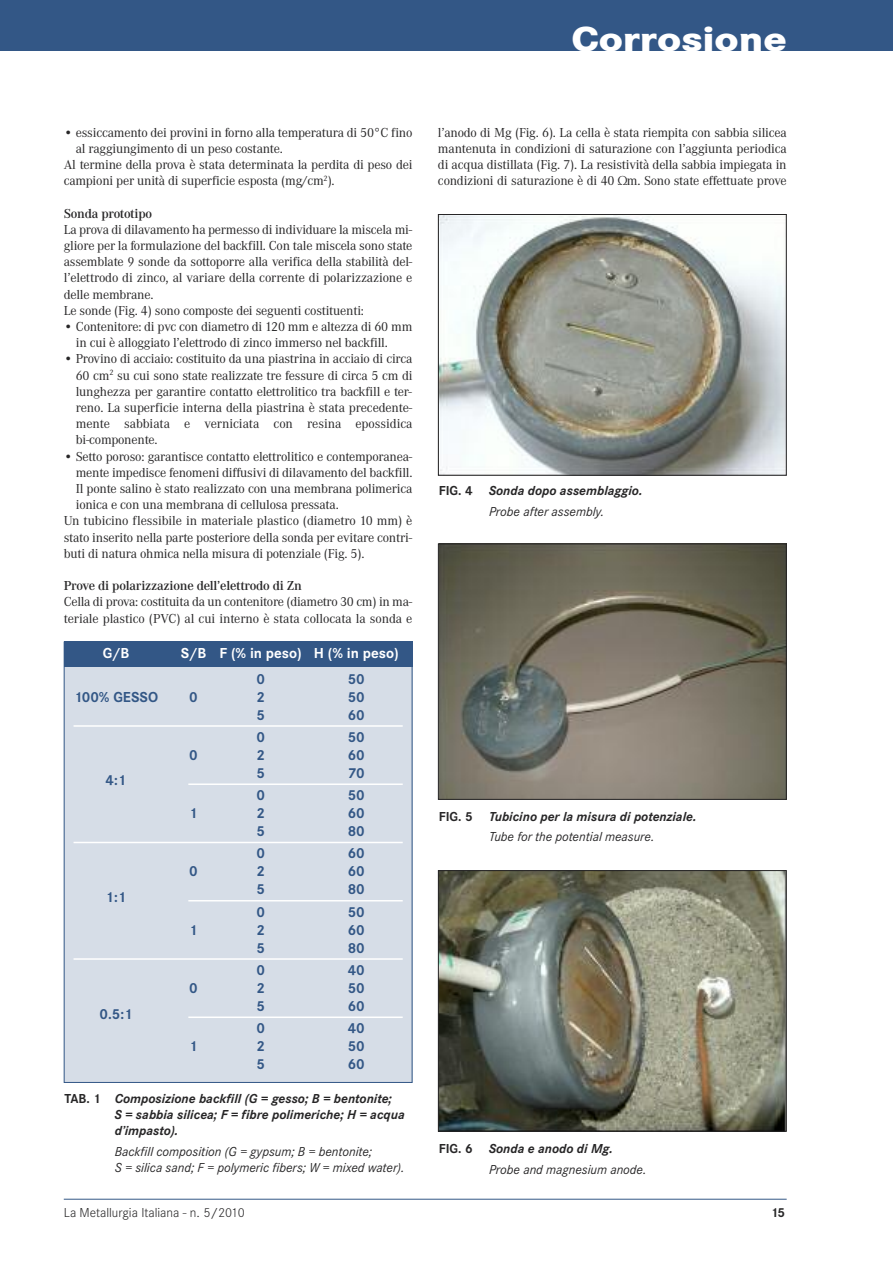
<style>
.page{position:relative;width:893px;height:1263px;background:#fff}
.page>*{position:absolute;margin:0;border:0;box-sizing:border-box;transform-origin:0 0}
.t1{font:800 36px "Corporate S";color:#fff;scale:1.14 1}
.t2{font:700 15px "Corporate S";color:#335786}
.t3{font:700 15px "Corporate S";color:#fff}
.t4{font:13.5px/16.2px "Corporate A";letter-spacing:-.015em;color:#272627}
.t5{font:italic 700 13.5px/16.2px "Corporate S";color:#272627}
.t6{font:italic 13.5px/16.2px "Corporate S";color:#272627}
.t7{font:600 13.5px "Corporate A";letter-spacing:-.015em;color:#272627}
.t8{font:300 13.5px "Corporate S";color:#272627}
.t9{font:700 13.5px "Corporate S";color:#272627}
.s1{font-style:normal}
.s2{font-weight:400}
.s3{font-weight:700;font-style:normal}
.s4{font-weight:700}
</style>
<div class="page">
<div style="left:64px;top:667px;width:348px;height:416px;background:#d6dde7"></div>
<div style="left:64px;top:642px;width:348px;height:25px;background:#335786"></div>
<div style="left:0;top:0;width:893px;height:51px;background:#335786"></div>
<hr style="left:64px;top:1199px;width:723px;height:1px;background:#335786">
<div style="left:64px;top:642px;width:348px;height:441px;border:1px solid #335786"></div>
<hr style="left:74px;top:725px;width:329px;height:2px;background:#fff">
<hr style="left:188px;top:783px;width:215px;height:2px;background:#fff">
<hr style="left:74px;top:842px;width:329px;height:1px;background:#fff">
<hr style="left:188px;top:900px;width:215px;height:1px;background:#fff">
<hr style="left:74px;top:958px;width:329px;height:2px;background:#fff">
<hr style="left:188px;top:1016px;width:215px;height:2px;background:#fff">
<img style="left:440px;top:216px;width:345px;height:258px">
<div style="left:438px;top:214px;width:349px;height:262px;border:1px solid #272627"></div>
<img style="left:440px;top:546px;width:345px;height:252px">
<div style="left:438px;top:544px;width:349px;height:256px;border:1px solid #272627"></div>
<img style="left:440px;top:872px;width:345px;height:258px">
<div style="left:438px;top:870px;width:349px;height:262px;border:1px solid #272627"></div>
<h1 class="t1" style="left:571px;top:18px;width:190px">Corrosione</h1>
<p class="t4" style="left:64px;top:124px;width:350px">• essiccamento dei provini in forno alla temperatura di 50°C fino</p>
<p class="t4" style="left:76px;top:140px;width:209px">al raggiungimento di un peso costante.</p>
<p class="t4" style="left:64px;top:156px;width:350px">Al termine della prova è stata determinata la perdita di peso dei</p>
<p class="t4" style="left:64px;top:172px;width:272px">campioni per unità di superficie esposta (mg/cm<sup>2</sup>).</p>
<p class="t7" style="left:64px;top:205px;width:90px">Sonda prototipo</p>
<p class="t4" style="left:64px;top:221px;width:350px">La prova di dilavamento ha permesso di individuare la miscela mi&shy;gliore per la formulazione del backfill. Con tale miscela sono state assemblate 9 sonde da sottoporre alla verifica della stabilità del&shy;l’elettrodo di zinco, al variare della corrente di polarizzazione e delle membrane.<br>Le sonde (Fig. 4) sono composte dei seguenti costituenti:</p>
<p class="t4" style="left:76px;top:318px;width:338px;text-indent:-12px">• Contenitore: di pvc con diametro di 120 mm e altezza di 60 mm in cui è alloggiato l’elettrodo di zinco immerso nel backfill.</p>
<p class="t4" style="left:76px;top:351px;width:338px;text-align:justify;text-indent:-12px">• Provino di acciaio: costituito da una piastrina in acciaio di circa 60 cm<sup>2</sup> su cui sono state realizzate tre fessure di circa 5 cm di lunghezza per garantire contatto elettrolitico tra backfill e ter&shy;reno. La superficie interna della piastrina è stata precedente&shy;mente sabbiata e verniciata con resina epossidica bi-componente.</p>
<p class="t4" style="left:64px;top:448px;width:350px">• Setto poroso: garantisce contatto elettrolitico e contemporanea-</p>
<p class="t4" style="left:76px;top:464px;width:338px">mente impedisce fenomeni diffusivi di dilavamento del backfill.</p>
<p class="t4" style="left:76px;top:480px;width:338px">Il ponte salino è stato realizzato con una membrana polimerica</p>
<p class="t4" style="left:76px;top:496px;width:264px">ionica e con una membrana di cellulosa pressata.</p>
<p class="t4" style="left:64px;top:513px;width:350px">Un tubicino flessibile in materiale plastico (diametro 10 mm) è</p>
<p class="t4" style="left:64px;top:529px;width:350px">stato inserito nella parte posteriore della sonda per evitare contri-</p>
<p class="t4" style="left:64px;top:545px;width:302px">buti di natura ohmica nella misura di potenziale (Fig. 5).</p>
<p class="t7" style="left:64px;top:578px;width:240px">Prove di polarizzazione dell’elettrodo di Zn</p>
<p class="t4" style="left:64px;top:594px;width:350px">Cella di prova: costituita da un contenitore (diametro 30 cm) in ma&shy;teriale plastico (PVC) al cui interno è stata collocata la sonda e</p>
<p class="t3" style="left:103px;top:644px;width:28px">G/B</p>
<p class="t3" style="left:181px;top:644px;width:219px">S/B F (% in peso) H (% in peso)</p>
<p class="t2" style="left:256px;top:670px;width:10px">0</p>
<p class="t2" style="left:348px;top:670px;width:19px">50</p>
<p class="t2" style="left:74px;top:688px;width:86px">100% GESSO</p>
<p class="t2" style="left:189px;top:688px;width:10px">0</p>
<p class="t2" style="left:256px;top:688px;width:10px">2</p>
<p class="t2" style="left:348px;top:688px;width:19px">50</p>
<p class="t2" style="left:256px;top:706px;width:10px">5</p>
<p class="t2" style="left:348px;top:706px;width:19px">60</p>
<p class="t2" style="left:256px;top:728px;width:10px">0</p>
<p class="t2" style="left:348px;top:728px;width:19px">50</p>
<p class="t2" style="left:189px;top:746px;width:10px">0</p>
<p class="t2" style="left:256px;top:746px;width:10px">2</p>
<p class="t2" style="left:348px;top:746px;width:19px">60</p>
<p class="t2" style="left:106px;top:771px;width:22px">4:1</p>
<p class="t2" style="left:256px;top:764px;width:10px">5</p>
<p class="t2" style="left:348px;top:764px;width:19px">70</p>
<p class="t2" style="left:256px;top:786px;width:10px">0</p>
<p class="t2" style="left:348px;top:786px;width:19px">50</p>
<p class="t2" style="left:106px;top:888px;width:22px">1:1</p>
<p class="t2" style="left:99px;top:1004px;width:35px">0.5:1</p>
<p class="t2" style="left:189px;top:804px;width:10px">1</p>
<p class="t2" style="left:256px;top:804px;width:10px">2</p>
<p class="t2" style="left:348px;top:804px;width:19px">60</p>
<p class="t2" style="left:256px;top:822px;width:10px">5</p>
<p class="t2" style="left:348px;top:822px;width:19px">80</p>
<p class="t2" style="left:256px;top:844px;width:10px">0</p>
<p class="t2" style="left:348px;top:844px;width:19px">60</p>
<p class="t2" style="left:189px;top:862px;width:10px">0</p>
<p class="t2" style="left:256px;top:862px;width:10px">2</p>
<p class="t2" style="left:348px;top:862px;width:19px">60</p>
<p class="t2" style="left:256px;top:880px;width:10px">5</p>
<p class="t2" style="left:348px;top:880px;width:19px">80</p>
<p class="t2" style="left:256px;top:903px;width:10px">0</p>
<p class="t2" style="left:348px;top:903px;width:19px">50</p>
<p class="t2" style="left:189px;top:921px;width:10px">1</p>
<p class="t2" style="left:256px;top:921px;width:10px">2</p>
<p class="t2" style="left:348px;top:921px;width:19px">60</p>
<p class="t2" style="left:256px;top:939px;width:10px">5</p>
<p class="t2" style="left:348px;top:939px;width:19px">80</p>
<p class="t2" style="left:256px;top:961px;width:10px">0</p>
<p class="t2" style="left:348px;top:961px;width:19px">40</p>
<p class="t2" style="left:189px;top:979px;width:10px">0</p>
<p class="t2" style="left:256px;top:979px;width:10px">2</p>
<p class="t2" style="left:348px;top:979px;width:19px">50</p>
<p class="t2" style="left:256px;top:997px;width:10px">5</p>
<p class="t2" style="left:348px;top:997px;width:19px">60</p>
<p class="t2" style="left:256px;top:1019px;width:10px">0</p>
<p class="t2" style="left:348px;top:1019px;width:19px">40</p>
<p class="t2" style="left:189px;top:1037px;width:10px">1</p>
<p class="t2" style="left:256px;top:1037px;width:10px">2</p>
<p class="t2" style="left:348px;top:1037px;width:19px">50</p>
<p class="t2" style="left:256px;top:1055px;width:10px">5</p>
<p class="t2" style="left:348px;top:1055px;width:19px">60</p>
<p class="t5" style="left:115px;top:1090px;width:291px;text-indent:-50px"><span class="s1">TAB. 1</span> Composizione backfill (G = gesso; B = bentonite;<br>S = sabbia silicea; F = fibre polimeriche; H = acqua d’impasto).</p>
<p class="t6" style="left:115px;top:1143px;width:291px">Backfill composition (G = gypsum; B = bentonite;<br>S = silica sand; F = polymeric fibers; W = mixed water).</p>
<p class="t4" style="left:438px;top:124px;width:350px;text-align:justify">l’anodo di Mg (Fig. 6). La cella è stata riempita con sabbia silicea mantenuta in condizioni di saturazione con l’aggiunta periodica di acqua distillata (Fig. 7). La resistività della sabbia impiegata in condizioni di saturazione è di 40 Ωm. Sono state effettuate prove</p>
<p class="t5" style="left:489px;top:480px;width:155px;line-height:20.4px;text-indent:-50px"><span class="s1">FIG. 4</span> Sonda dopo assemblaggio.<br><span class="s2">Probe after assembly.</span></p>
<p class="t5" style="left:489px;top:806px;width:209px;line-height:20.4px;text-indent:-50px"><span class="s1">FIG. 5</span> Tubicino per la misura di potenziale.<br><span class="s2">Tube for the potential measure.</span></p>
<p class="t6" style="left:489px;top:1138px;width:159px;line-height:20.4px;text-indent:-50px"><span class="s3">FIG. 6</span> <span class="s4">Sonda e anodo di Mg.<br></span>Probe and magnesium anode.</p>
<p class="t8" style="left:64px;top:1204px;width:182px">La Metallurgia Italiana - n. 5/2010</p>
<p class="t9" style="left:771px;top:1204px;width:16px">15</p>
</div>
